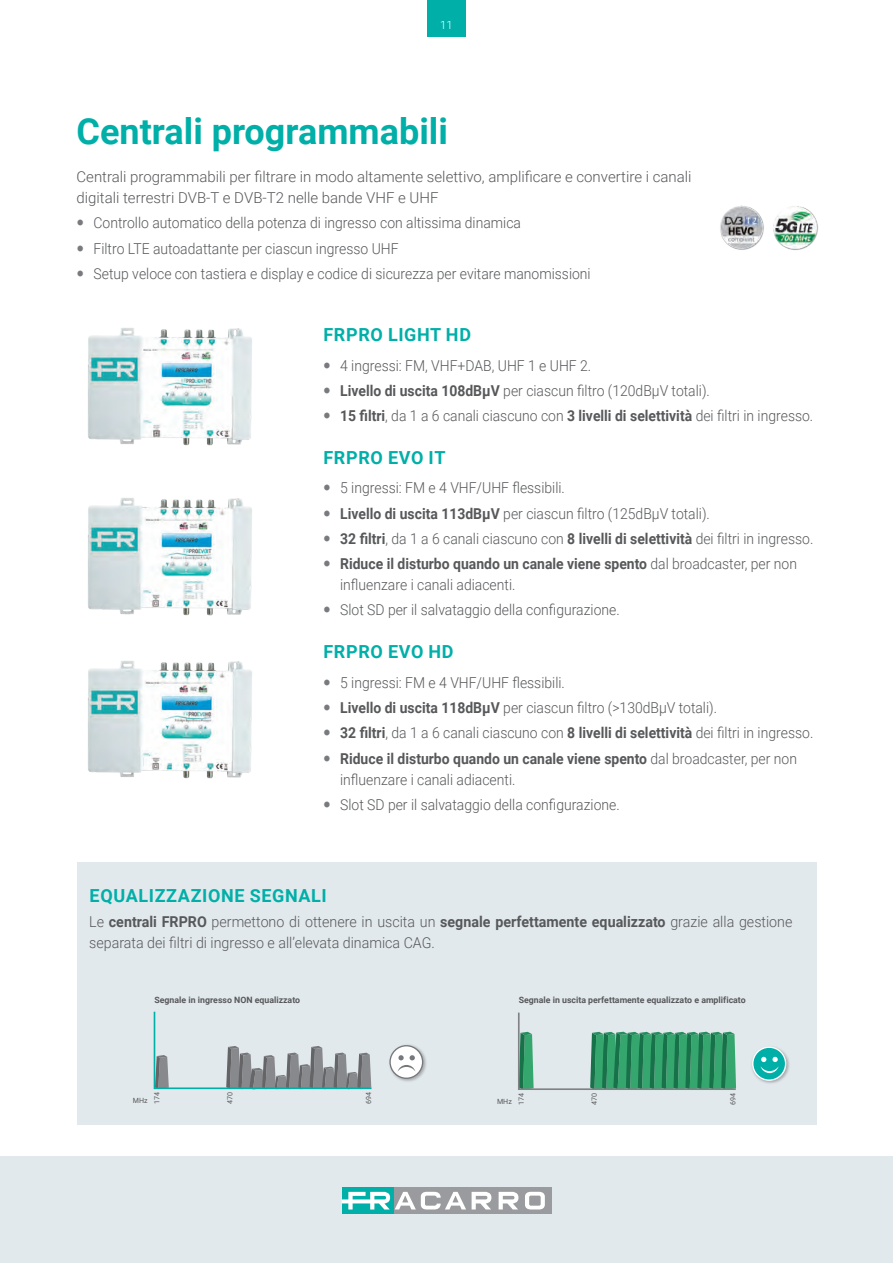
<style>
.page{position:relative;width:893px;height:1263px;background:#fff}
.page>*{position:absolute;margin:0;border:0;box-sizing:border-box;transform-origin:0 0}
.t1{font:700 36px "Roboto";color:#00afa8}
.t2{font:700 18px "Roboto";letter-spacing:.035em;color:#00afa8}
.t3{font:300 15px/25.2px "Roboto";color:#57585a;scale:.93 1}
.t4{font:300 15px/21px "Roboto";color:#57585a;scale:.95 1}
.t5{font:300 15px/21px "Roboto";color:#57585a}
.t6{font:300 11.25px "Roboto";color:#fff}
.t7{font:700 8.7px "Roboto";color:#57585a}
.t8{font:7.05px "Roboto";color:#57585a}
.s1{font-weight:700}
</style>
<div class="page">
<div style="left:0;top:1157px;width:893px;height:106px;background:#e2e9ed"></div>
<div style="left:389px;top:1187px;width:162px;height:27px;background:#999b9e"></div>
<div style="left:342px;top:1187px;width:51px;height:27px;background:#00afa8"></div>
<svg style="left:472px;top:1192px;width:19px;height:17px"></svg>
<svg style="left:499px;top:1192px;width:19px;height:17px"></svg>
<svg style="left:525px;top:1192px;width:20px;height:17px"></svg>
<svg style="left:342px;top:1192px;width:124px;height:17px"></svg>
<div style="left:427px;top:0;width:39px;height:36px;background:#00afa8"></div>
<div style="left:77px;top:862px;width:739px;height:263px;background:#e2e9ed"></div>
<img style="left:88px;top:498px;width:164px;height:118px">
<img style="left:88px;top:328px;width:164px;height:118px">
<img style="left:88px;top:661px;width:164px;height:118px">
<svg style="left:153px;top:1011px;width:219px;height:79px"></svg>
<img style="left:390px;top:1045px;width:36px;height:37px">
<svg style="left:389px;top:1045px;width:34px;height:34px"></svg>
<div style="left:391px;top:1046px;width:31px;height:31px;background:#fff;border-radius:50%"></div>
<svg style="left:398px;top:1055px;width:17px;height:16px"></svg>
<svg style="left:518px;top:1012px;width:218px;height:78px"></svg>
<img style="left:751px;top:1047px;width:39px;height:36px">
<svg style="left:752px;top:1046px;width:34px;height:35px"></svg>
<div style="left:753px;top:1048px;width:32px;height:31px;background:#00afa8;border-radius:50%"></div>
<svg style="left:760px;top:1057px;width:19px;height:16px"></svg>
<img style="left:773px;top:206px;width:45px;height:44px">
<img style="left:720px;top:205px;width:44px;height:45px">
<p class="t6" style="left:440px;top:19px;width:14px">1111</p>
<h1 class="t1" style="left:77px;top:106px;width:373px">Centrali programmabili</h1>
<p class="t5" style="left:77px;top:166px;width:617px">Centrali programmabili per filtrare in modo altamente selettivo, amplificare e convertire i canali digitali terrestri DVB-T e DVB-T2 nelle bande VHF e UHF</p>
<p class="t3" style="left:94px;top:210px;width:536px">Controllo automatico della potenza di ingresso con altissima dinamica<br>Filtro LTE autoadattante per ciascun ingresso UHF<br>Setup veloce con tastiera e display e codice di sicurezza per evitare manomissioni</p>
<p class="t2" style="left:323px;top:322px;width:149px">FRPRO LIGHT HD</p>
<p class="t3" style="left:340px;top:352px;width:510px">4 ingressi: FM, VHF+DAB, UHF 1 e UHF 2.<br><span class="s1">Livello di uscita 108dBµV</span> per ciascun filtro (120dBµV totali).<br><span class="s1">15 filtri</span>, da 1 a 6 canali ciascuno con <span class="s1">3 livelli di selettività</span> dei filtri in ingresso.</p>
<p class="t2" style="left:323px;top:445px;width:124px">FRPRO EVO IT</p>
<p class="t3" style="left:340px;top:475px;width:510px">5 ingressi: FM e 4 VHF/UHF flessibili.<br><span class="s1">Livello di uscita 113dBµV</span> per ciascun filtro (125dBµV totali).<br><span class="s1">32 filtri</span>, da 1 a 6 canali ciascuno con <span class="s1">8 livelli di selettività</span> dei filtri in ingresso.<br><span class="s1">Riduce il disturbo quando un canale viene spento</span> dal broadcaster, per non</p>
<p class="t3" style="left:340px;top:571px;width:302px">influenzare i canali adiacenti.<br>Slot SD per il salvataggio della configurazione.</p>
<p class="t2" style="left:323px;top:639px;width:132px">FRPRO EVO HD</p>
<p class="t3" style="left:340px;top:669px;width:510px">5 ingressi: FM e 4 VHF/UHF flessibili.<br><span class="s1">Livello di uscita 118dBµV</span> per ciascun filtro (&gt;130dBµV totali).<br><span class="s1">32 filtri</span>, da 1 a 6 canali ciascuno con <span class="s1">8 livelli di selettività</span> dei filtri in ingresso.<br><span class="s1">Riduce il disturbo quando un canale viene spento</span> dal broadcaster, per non</p>
<p class="t3" style="left:340px;top:766px;width:302px">influenzare i canali adiacenti.<br>Slot SD per il salvataggio della configurazione.</p>
<p class="t2" style="left:90px;top:883px;width:239px">EQUALIZZAZIONE SEGNALI</p>
<p class="t4" style="left:89px;top:910px;width:742px">Le <span class="s1">centrali FRPRO</span> permettono di ottenere in uscita un <span class="s1">segnale perfettamente equalizzato</span> grazie alla gestione separata dei filtri di ingresso e all’elevata dinamica CAG.</p>
<p class="t7" style="left:154px;top:993px;width:147px">Segnale in ingresso NON equalizzato</p>
<p class="t7" style="left:519px;top:993px;width:229px">Segnale in uscita perfettamente equalizzato e amplificato</p>
<p class="t8" style="left:133px;top:1096px;width:16px">MHz</p>
<p class="t8" style="left:152px;top:1104px;width:14px;rotate:-90deg">174</p>
<p class="t8" style="left:225px;top:1104px;width:14px;rotate:-90deg">470</p>
<p class="t8" style="left:364px;top:1104px;width:14px;rotate:-90deg">694</p>
<p class="t8" style="left:497px;top:1096px;width:16px">MHz</p>
<p class="t8" style="left:516px;top:1105px;width:14px;rotate:-90deg">174</p>
<p class="t8" style="left:589px;top:1105px;width:14px;rotate:-90deg">470</p>
<p class="t8" style="left:728px;top:1105px;width:14px;rotate:-90deg">694</p>
</div>
